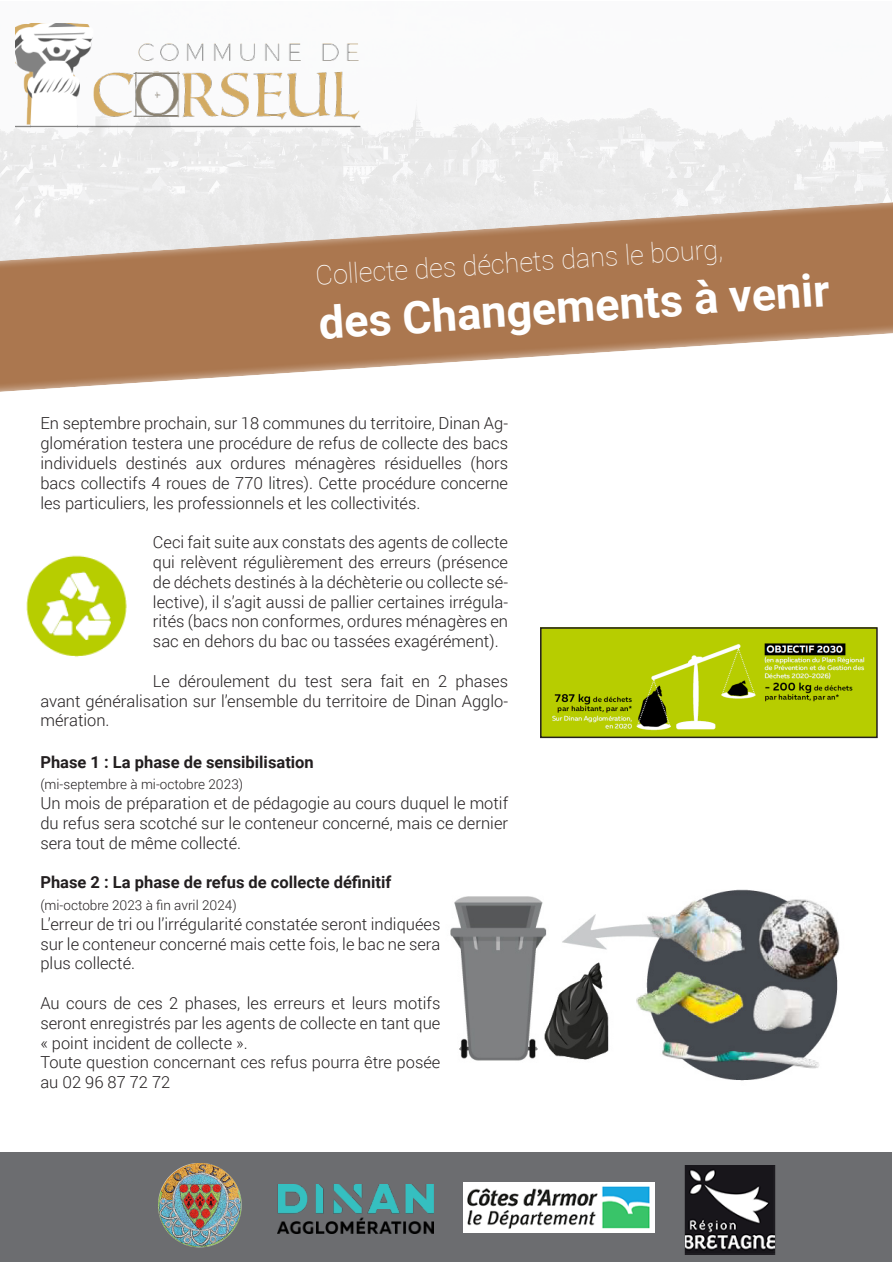
<style>
.page{position:relative;width:893px;height:1263px;background:#fff}
.page>*{position:absolute;margin:0;border:0;box-sizing:border-box;transform-origin:0 0}
.t1{font:700 45px "Roboto";color:#fff}
.t2{font:100 27px "Roboto";color:#fff}
.t3{font:300 16.5px/19.8px "Roboto";color:#231f20;text-align:justify}
.t4{font:700 16.5px "Roboto";color:#231f20}
.t5{font:300 13.5px "Roboto";color:#231f20}
</style>
<div class="page">
<div style="left:1px;top:1152px;width:891px;height:110px;background:#6c6d70"></div>
<img style="left:278px;top:1185px;width:156px;height:48px">
<img style="left:463px;top:1182px;width:191px;height:50px">
<img style="left:684px;top:1165px;width:92px;height:89px">
<img style="left:543px;top:630px;width:332px;height:105px">
<div style="left:540px;top:627px;width:338px;height:111px;border:2px solid #231f20"></div>
<img style="left:0;top:107px;width:891px;height:93px">
<img style="left:15px;top:23px;width:355px;height:135px">
<svg style="left:0;top:200px;width:893px;height:192px;fill:#ab774f"></svg>
<img style="left:450px;top:889px;width:390px;height:192px">
<img style="left:26px;top:555px;width:101px;height:102px">
<img style="left:158px;top:1164px;width:84px;height:84px">
<p class="t2" style="left:314px;top:258px;width:410px;rotate:-4deg">Collecte des déchets dans le bourg,</p>
<p class="t1" style="left:316px;top:293px;width:513px;rotate:-4deg">des Changements à venir</p>
<p class="t3" style="left:40px;top:413px;width:469px">En septembre prochain, sur 18 communes du territoire, Dinan Ag&shy;glomération testera une procédure de refus de collecte des bacs individuels destinés aux ordures ménagères résiduelles (hors bacs collectifs 4 roues de 770 litres). Cette procédure concerne les particuliers, les professionnels et les collectivités.</p>
<p class="t3" style="left:153px;top:532px;width:357px">Ceci fait suite aux constats des agents de collecte qui relèvent régulièrement des erreurs (présence de déchets destinés à la déchèterie ou collecte sé&shy;lective), il s’agit aussi de pallier certaines irrégula&shy;rités (bacs non conformes, ordures ménagères en sac en dehors du bac ou tassées exagérément).</p>
<p class="t3" style="left:40px;top:670px;width:469px;text-indent:113px">Le déroulement du test sera fait en 2 phases avant généralisation sur l’ensemble du territoire de Dinan Agglo&shy;mération.</p>
<p class="t4" style="left:40px;top:750px;width:275px">Phase 1 : La phase de sensibilisation</p>
<p class="t5" style="left:40px;top:775px;width:204px">(mi-septembre à mi-octobre 2023)</p>
<p class="t3" style="left:40px;top:793px;width:469px">Un mois de préparation et de pédagogie au cours duquel le motif du refus sera scotché sur le conteneur concerné, mais ce dernier sera tout de même collecté.</p>
<p class="t4" style="left:40px;top:871px;width:353px">Phase 2 : La phase de refus de collecte définitif</p>
<p class="t5" style="left:40px;top:896px;width:198px">(mi-octobre 2023 à fin avril 2024)</p>
<p class="t3" style="left:40px;top:913px;width:402px">L’erreur de tri ou l’irrégularité constatée seront indiquées sur le conteneur concerné mais cette fois, le bac ne sera plus collecté.</p>
<p class="t3" style="left:40px;top:993px;width:401px">Au cours de ces 2 phases, les erreurs et leurs motifs seront enregistrés par les agents de collecte en tant que « point incident de collecte ».</p>
<p class="t3" style="left:40px;top:1052px;width:402px">Toute question concernant ces refus pourra être posée au 02 96 87 72 72</p>
</div>
